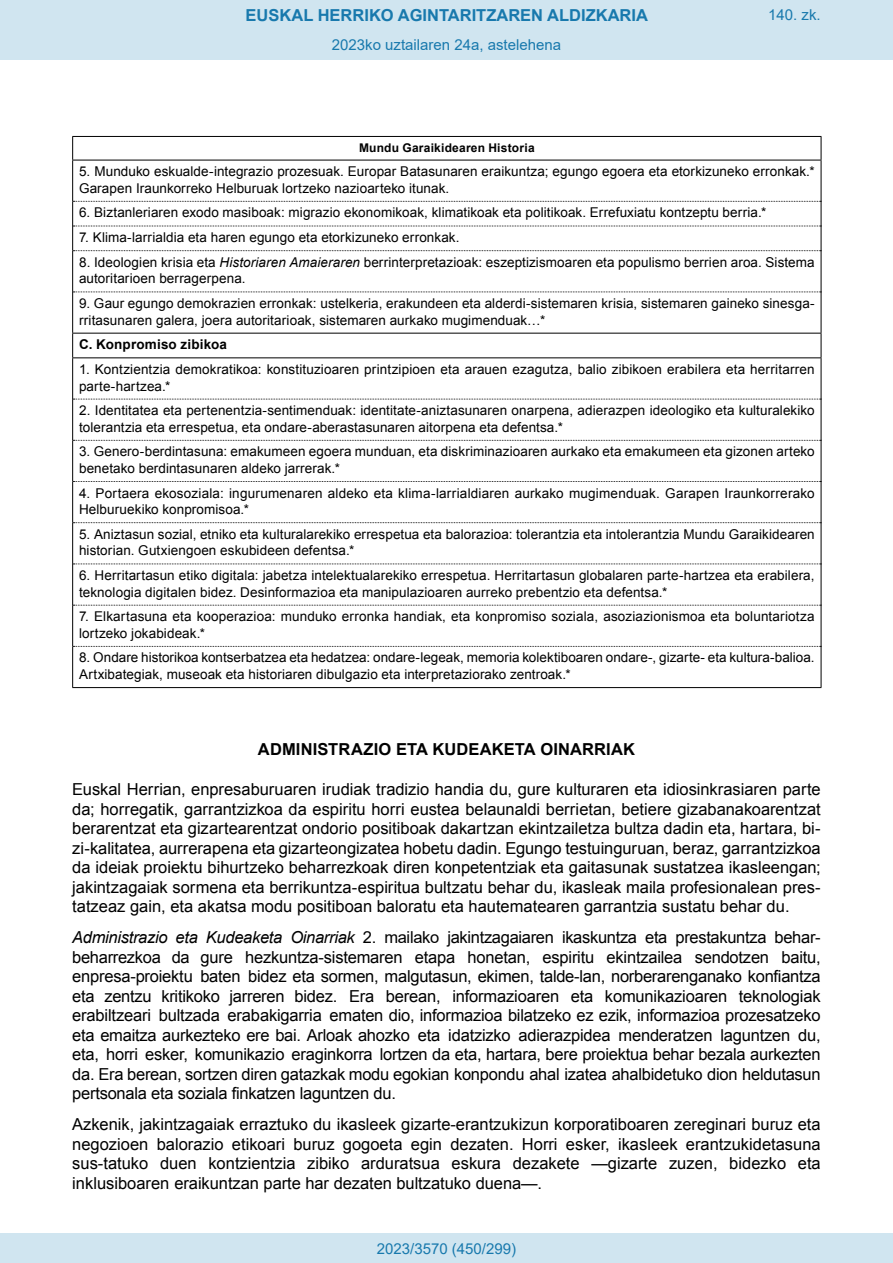
<style>
.page{position:relative;width:893px;height:1263px;background:#fff}
.page>*{position:absolute;margin:0;border:0;box-sizing:border-box;transform-origin:0 0}
.t1{font:16.5px/19.5px "Arial";letter-spacing:-.005em;color:#000;text-align:justify}
.t2{font:700 16.5px "Arial";color:#1879ad}
.t3{font:700 16.5px "Arial";letter-spacing:.01em;color:#000}
.Paginacion_Centro{font:15px "Arial";color:#1879ad}
.t4{font:13.5px/16.5px "Arial";letter-spacing:.005em;color:#000}
.t5{font:700 13.5px "Arial";letter-spacing:.01em;color:#000}
.t6{font:700 12px "Arial";letter-spacing:.015em;color:#000}
.s1{font-style:italic}
</style>
<div class="page">
<hr style="left:72px;top:160px;width:749px;height:1px;background:#000">
<svg style="left:73px;top:292px;width:748px;height:1px"></svg>
<svg style="left:73px;top:399px;width:748px;height:1px"></svg>
<svg style="left:73px;top:440px;width:748px;height:1px"></svg>
<svg style="left:73px;top:481px;width:748px;height:1px"></svg>
<svg style="left:73px;top:522px;width:748px;height:1px"></svg>
<svg style="left:73px;top:563px;width:748px;height:1px"></svg>
<svg style="left:73px;top:605px;width:748px;height:1px"></svg>
<svg style="left:73px;top:646px;width:748px;height:1px"></svg>
<hr style="left:72px;top:333px;width:749px;height:1px;background:#000">
<hr style="left:72px;top:357px;width:749px;height:1px;background:#000">
<hr style="left:72px;top:136px;width:749px;height:1px;background:#000">
<svg style="left:72px;top:137px;width:1px;height:23px"></svg>
<svg style="left:821px;top:137px;width:1px;height:23px"></svg>
<hr style="left:72px;top:160px;width:1px;height:41px;background:#000">
<hr style="left:821px;top:160px;width:1px;height:41px;background:#000">
<svg style="left:72px;top:201px;width:750px;height:50px"></svg>
<hr style="left:72px;top:251px;width:1px;height:41px;background:#000">
<hr style="left:821px;top:251px;width:1px;height:41px;background:#000">
<hr style="left:72px;top:292px;width:1px;height:41px;background:#000">
<hr style="left:821px;top:292px;width:1px;height:41px;background:#000">
<svg style="left:72px;top:333px;width:1px;height:24px"></svg>
<svg style="left:821px;top:333px;width:1px;height:24px"></svg>
<hr style="left:72px;top:358px;width:1px;height:41px;background:#000">
<hr style="left:821px;top:358px;width:1px;height:41px;background:#000">
<hr style="left:72px;top:399px;width:1px;height:41px;background:#000">
<hr style="left:821px;top:399px;width:1px;height:41px;background:#000">
<hr style="left:72px;top:440px;width:1px;height:41px;background:#000">
<hr style="left:821px;top:440px;width:1px;height:41px;background:#000">
<hr style="left:72px;top:481px;width:1px;height:42px;background:#000">
<hr style="left:821px;top:481px;width:1px;height:42px;background:#000">
<hr style="left:72px;top:523px;width:1px;height:41px;background:#000">
<hr style="left:821px;top:523px;width:1px;height:41px;background:#000">
<hr style="left:72px;top:564px;width:1px;height:41px;background:#000">
<hr style="left:821px;top:564px;width:1px;height:41px;background:#000">
<hr style="left:72px;top:605px;width:1px;height:41px;background:#000">
<hr style="left:821px;top:605px;width:1px;height:41px;background:#000">
<hr style="left:72px;top:646px;width:1px;height:41px;background:#000">
<hr style="left:821px;top:646px;width:1px;height:41px;background:#000">
<hr style="left:72px;top:687px;width:749px;height:1px;background:#000">
<div style="left:0;top:0;width:893px;height:60px;background:#d0e5f0"></div>
<div style="left:0;top:1233px;width:893px;height:30px;background:#d0e5f0"></div>
<p class="t2" style="left:246px;top:3px;width:404px">EUSKAL HERRIKO AGINTARITZAREN ALDIZKARIA</p>
<p class="Paginacion_Centro" style="left:768px;top:5px;width:54px">140. zk.</p>
<p class="Paginacion_Centro" style="left:332px;top:35px;width:231px">2023ko uztailaren 24a, astelehena</p>
<p class="t6" style="left:359px;top:139px;width:177px">Mundu Garaikidearen Historia</p>
<p class="t4" style="left:79px;top:163px;width:737px">5. Munduko eskualde-integrazio prozesuak. Europar Batasunaren eraikuntza; egungo egoera eta etorkizuneko erronkak.*<br>Garapen Iraunkorreko Helburuak lortzeko nazioarteko itunak.</p>
<p class="t4" style="left:79px;top:205px;width:689px">6. Biztanleriaren exodo masiboak: migrazio ekonomikoak, klimatikoak eta politikoak. Errefuxiatu kontzeptu berria.*</p>
<p class="t4" style="left:79px;top:229px;width:382px">7. Klima-larrialdia eta haren egungo eta etorkizuneko erronkak.</p>
<p class="t4" style="left:79px;top:254px;width:737px">8. Ideologien krisia eta <span class="s1">Historiaren Amaieraren</span> berrinterpretazioak: eszeptizismoaren eta populismo berrien aroa. Sistema autoritarioen berragerpena.</p>
<p class="t4" style="left:79px;top:295px;width:737px">9. Gaur egungo demokrazien erronkak: ustelkeria, erakundeen eta alderdi-sistemaren krisia, sistemaren gaineko sinesga&shy;rritasunaren galera, joera autoritarioak, sistemaren aurkako mugimenduak…*</p>
<p class="t5" style="left:79px;top:336px;width:150px">C. Konpromiso zibikoa</p>
<p class="t4" style="left:79px;top:361px;width:737px">1. Kontzientzia demokratikoa: konstituzioaren printzipioen eta arauen ezagutza, balio zibikoen erabilera eta herritarren parte-hartzea.*</p>
<p class="t4" style="left:79px;top:402px;width:737px">2. Identitatea eta pertenentzia-sentimenduak: identitate-aniztasunaren onarpena, adierazpen ideologiko eta kulturalekiko tolerantzia eta errespetua, eta ondare-aberastasunaren aitorpena eta defentsa.*</p>
<p class="t4" style="left:79px;top:444px;width:737px">3. Genero-berdintasuna: emakumeen egoera munduan, eta diskriminazioaren aurkako eta emakumeen eta gizonen arteko benetako berdintasunaren aldeko jarrerak.*</p>
<p class="t4" style="left:79px;top:485px;width:737px">4. Portaera ekosoziala: ingurumenaren aldeko eta klima-larrialdiaren aurkako mugimenduak. Garapen Iraunkorrerako<br>Helburuekiko konpromisoa.*</p>
<p class="t4" style="left:79px;top:526px;width:737px">5. Aniztasun sozial, etniko eta kulturalarekiko errespetua eta balorazioa: tolerantzia eta intolerantzia Mundu Garaikidearen historian. Gutxiengoen eskubideen defentsa.*</p>
<p class="t4" style="left:79px;top:567px;width:737px">6. Herritartasun etiko digitala: jabetza intelektualarekiko errespetua. Herritartasun globalaren parte-hartzea eta erabilera, teknologia digitalen bidez. Desinformazioa eta manipulazioaren aurreko prebentzio eta defentsa.*</p>
<p class="t4" style="left:79px;top:608px;width:737px">7. Elkartasuna eta kooperazioa: munduko erronka handiak, eta konpromiso soziala, asoziazionismoa eta boluntariotza lortzeko jokabideak.*</p>
<p class="t4" style="left:79px;top:650px;width:737px">8. Ondare historikoa kontserbatzea eta hedatzea: ondare-legeak, memoria kolektiboaren ondare-, gizarte- eta kultura-balioa.<br>Artxibategiak, museoak eta historiaren dibulgazio eta interpretaziorako zentroak.*</p>
<p class="t3" style="left:258px;top:738px;width:379px">ADMINISTRAZIO ETA KUDEAKETA OINARRIAK</p>
<p class="t1" style="left:72px;top:780px;width:750px">Euskal Herrian, enpresaburuaren irudiak tradizio handia du, gure kulturaren eta idiosinkrasiaren parte da; horregatik, garrantzizkoa da espiritu horri eustea belaunaldi berrietan, betiere gizabanakoarentzat berarentzat eta gizartearentzat ondorio positiboak dakartzan ekintzailetza bultza dadin eta, hartara, bi&shy;zi-kalitatea, aurrerapena eta gizarteongizatea hobetu dadin. Egungo testuinguruan, beraz, garrantzizkoa da ideiak proiektu bihurtzeko beharrezkoak diren konpetentziak eta gaitasunak sustatzea ikasleengan; jakintzagaiak sormena eta berrikuntza-espiritua bultzatu behar du, ikasleak maila profesionalean pres&shy;tatzeaz gain, eta akatsa modu positiboan baloratu eta hautematearen garrantzia sustatu behar du.</p>
<p class="t1" style="left:72px;top:928px;width:750px"><span class="s1">Administrazio eta Kudeaketa Oinarriak</span> 2. mailako jakintzagaiaren ikaskuntza eta prestakuntza behar&shy;beharrezkoa da gure hezkuntza-sistemaren etapa honetan, espiritu ekintzailea sendotzen baitu, enpresa-proiektu baten bidez eta sormen, malgutasun, ekimen, talde-lan, norberarenganako konfiantza eta zentzu kritikoko jarreren bidez. Era berean, informazioaren eta komunikazioaren teknologiak erabiltzeari bultzada erabakigarria ematen dio, informazioa bilatzeko ez ezik, informazioa prozesatzeko eta emaitza aurkezteko ere bai. Arloak ahozko eta idatzizko adierazpidea menderatzen laguntzen du, eta, horri esker, komunikazio eraginkorra lortzen da eta, hartara, bere proiektua behar bezala aurkezten da. Era berean, sortzen diren gatazkak modu egokian konpondu ahal izatea ahalbidetuko dion heldutasun pertsonala eta soziala finkatzen laguntzen du.</p>
<p class="t1" style="left:72px;top:1115px;width:750px">Azkenik, jakintzagaiak erraztuko du ikasleek gizarte-erantzukizun korporatiboaren zereginari buruz eta negozioen balorazio etikoari buruz gogoeta egin dezaten. Horri esker, ikasleek erantzukidetasuna sus-tatuko duen kontzientzia zibiko arduratsua eskura dezakete —gizarte zuzen, bidezko eta inklusiboaren eraikuntzan parte har dezaten bultzatuko duena—.</p>
<p class="Paginacion_Centro" style="left:377px;top:1238px;width:141px">2023/3570 (450/299)</p>
</div>
